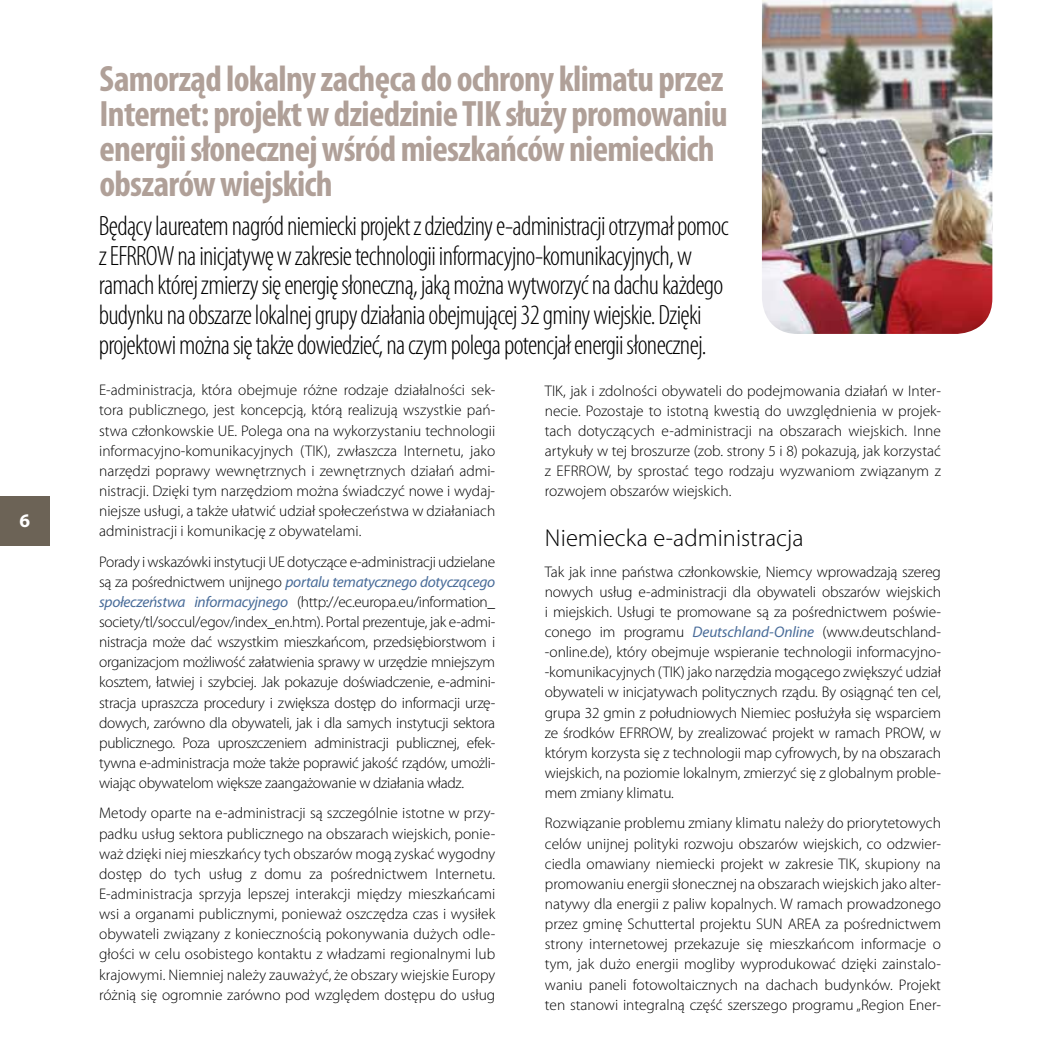
<style>
.page{position:relative;width:1042px;height:1042px;background:#fff}
.page>*{position:absolute;margin:0;border:0;box-sizing:border-box;transform-origin:0 0}
.t1{font:700 condensed 36.75px/35px "Myriad Pro";letter-spacing:-.02em;color:#b0a098}
.t2{font:300 condensed 28px/29.8px "Myriad Pro";letter-spacing:-.025em;color:#000}
.t3{font:300 24.5px "Myriad Pro";color:#000}
.t4{font:700 19.25px "Myriad Pro";color:#fff}
.t5{font:300 15.4px/20.1px "Myriad Pro";color:#000;text-align:justify}
.s1{font-weight:400;font-style:italic;color:#496c99}
</style>
<div class="page">
<div style="left:0;top:496px;width:50px;height:50px;background:#6c6356"></div>
<img style="left:762px;top:0;width:230px;height:334px">
<p class="t4" style="left:19px;top:508px;width:12px">6</p>
<h1 class="t1" style="left:100px;top:61px;width:629px">Samorząd lokalny zachęca do ochrony klimatu przez Internet: projekt w dziedzinie TIK służy promowaniu energii słonecznej wśród mieszkańców niemieckich obszarów wiejskich</h1>
<p class="t2" style="left:99px;top:211px;width:631px">Będący laureatem nagród niemiecki projekt z dziedziny e‑administracji otrzymał pomoc z EFRROW na inicjatywę w zakresie technologii informacyjno-komunikacyjnych, w ramach której zmierzy się energię słoneczną, jaką można wytworzyć na dachu każdego budynku na obszarze lokalnej grupy działania obejmującej 32 gminy wiejskie. Dzięki projektowi można się także dowiedzieć, na czym polega potencjał energii słonecznej.</p>
<p class="t5" style="left:99px;top:380px;width:398px">E-administracja, która obejmuje różne rodzaje działalności sek&shy;tora publicznego, jest koncepcją, którą realizują wszystkie pań&shy;stwa członkowskie UE. Polega ona na wykorzystaniu technologii informacyjno-komunikacyjnych (TIK), zwłaszcza Internetu, jako narzędzi poprawy wewnętrznych i zewnętrznych działań admi&shy;nistracji. Dzięki tym narzędziom można świadczyć nowe i wydaj&shy;niejsze usługi, a także ułatwić udział społeczeństwa w działaniach administracji i komunikację z obywatelami.</p>
<p class="t5" style="left:99px;top:552px;width:398px">Porady i wskazówki instytucji UE dotyczące e-administracji udzielane są za pośrednictwem unijnego <span class="s1">portalu tematycznego dotyczącego społeczeństwa informacyjnego</span> (http://ec.europa.eu/information_ society/tl/soccul/egov/index_en.htm). Portal prezentuje, jak e‑admi&shy;nistracja może dać wszystkim mieszkańcom, przedsiębiorstwom i organizacjom możliwość załatwienia sprawy w urzędzie mniejszym kosztem, łatwiej i szybciej. Jak pokazuje doświadczenie, e‑admini&shy;stracja upraszcza procedury i zwiększa dostęp do informacji urzę&shy;dowych, zarówno dla obywateli, jak i dla samych instytucji sektora publicznego. Poza uproszczeniem administracji publicznej, efek&shy;tywna e‑administracja może także poprawić jakość rządów, umożli&shy;wiając obywatelom większe zaangażowanie w działania władz.</p>
<p class="t5" style="left:99px;top:803px;width:398px">Metody oparte na e-administracji są szczególnie istotne w przy&shy;padku usług sektora publicznego na obszarach wiejskich, ponie&shy;waż dzięki niej mieszkańcy tych obszarów mogą zyskać wygodny dostęp do tych usług z domu za pośrednictwem Internetu.<br>E-administracja sprzyja lepszej interakcji między mieszkańcami wsi a organami publicznymi, ponieważ oszczędza czas i wysiłek obywateli związany z koniecznością pokonywania dużych odle&shy;głości w celu osobistego kontaktu z władzami regionalnymi lub krajowymi. Niemniej należy zauważyć, że obszary wiejskie Europy różnią się ogromnie zarówno pod względem dostępu do usług</p>
<p class="t5" style="left:545px;top:380px;width:398px">TIK, jak i zdolności obywateli do podejmowania działań w Inter&shy;necie. Pozostaje to istotną kwestią do uwzględnienia w projek&shy;tach dotyczących e-administracji na obszarach wiejskich. Inne artykuły w tej broszurze (zob. strony 5 i 8) pokazują, jak korzystać z EFRROW, by sprostać tego rodzaju wyzwaniom związanym z rozwojem obszarów wiejskich.</p>
<h3 class="t3" style="left:545px;top:525px;width:260px">Niemiecka e-administracja</h3>
<p class="t5" style="left:545px;top:562px;width:398px">Tak jak inne państwa członkowskie, Niemcy wprowadzają szereg nowych usług e-administracji dla obywateli obszarów wiejskich i miejskich. Usługi te promowane są za pośrednictwem poświe&shy;conego im programu <span class="s1">Deutschland-Online</span> (www.deutschland--online.de), który obejmuje wspieranie technologii informacyjno--komunikacyjnych (TIK) jako narzędzia mogącego zwiększyć udział obywateli w inicjatywach politycznych rządu. By osiągnąć ten cel, grupa 32 gmin z południowych Niemiec posłużyła się wsparciem ze środków EFRROW, by zrealizować projekt w ramach PROW, w którym korzysta się z technologii map cyfrowych, by na obszarach wiejskich, na poziomie lokalnym, zmierzyć się z globalnym proble&shy;mem zmiany klimatu.</p>
<p class="t5" style="left:545px;top:813px;width:398px">Rozwiązanie problemu zmiany klimatu należy do priorytetowych celów unijnej polityki rozwoju obszarów wiejskich, co odzwier&shy;ciedla omawiany niemiecki projekt w zakresie TIK, skupiony na promowaniu energii słonecznej na obszarach wiejskich jako alter&shy;natywy dla energii z paliw kopalnych. W ramach prowadzonego przez gminę Schuttertal projektu SUN AREA za pośrednictwem strony internetowej przekazuje się mieszkańcom informacje o tym, jak dużo energii mogliby wyprodukować dzięki zainstalo&shy;waniu paneli fotowoltaicznych na dachach budynków. Projekt ten stanowi integralną część szerszego programu „Region Ener-</p>
</div>
